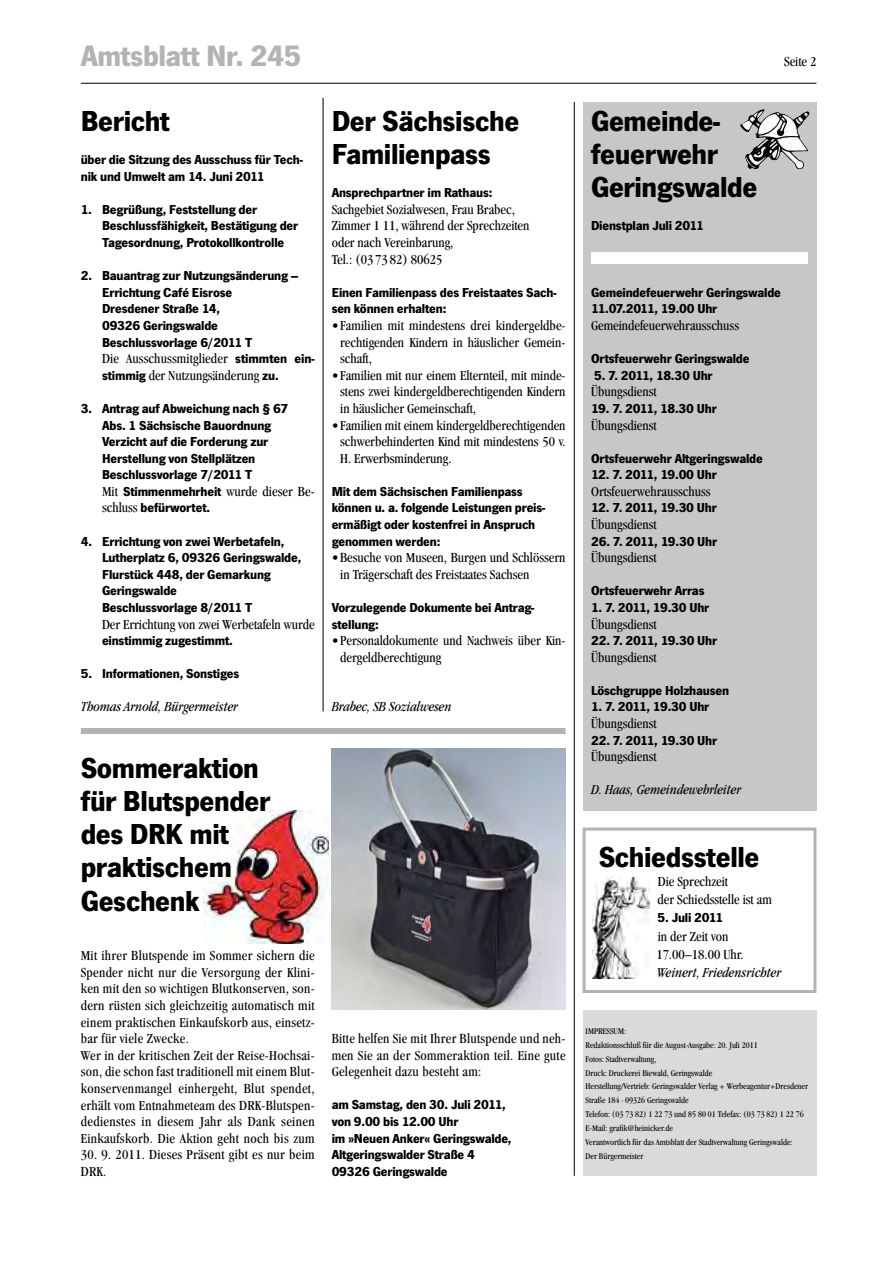
<style>
.page{position:relative;width:893px;height:1263px;background:#fff}
.page>*{position:absolute;margin:0;border:0;box-sizing:border-box;transform-origin:0 0}
.t1{font:700 30.6px "News Got T";letter-spacing:-.015em;color:#b1b3b4}
.t2{font:700 30px/33.2px "News Got T";letter-spacing:-.015em;color:#000}
.t3{font:condensed 14.25px/16.6px "Garamond";color:#000}
.t4{font:condensed 14.25px/16.6px "Garamond";letter-spacing:.02em;color:#000}
.t5{font:italic condensed 14.25px "Garamond";color:#000}
.t6{font:700 13.5px/16.6px "News Got T";letter-spacing:-.015em;color:#000}
.t7{font:condensed 9px/14px "Garamond";color:#000}
.s1{font-family:"News Got T";font-weight:700;font-stretch:normal;font-size:13.5px}
.s2{font-family:"Garamond";font-weight:400;font-stretch:condensed;font-size:14.25px}
</style>
<div class="page">
<img style="left:204px;top:811px;width:124px;height:133px">
<div style="left:583px;top:102px;width:233px;height:709px;background:#c6c7c8"></div>
<img style="left:740px;top:109px;width:26px;height:60px">
<div style="left:591px;top:252px;width:217px;height:12px;background:#fff"></div>
<hr style="left:574px;top:102px;width:1px;height:1074px;background:#000">
<hr style="left:81px;top:83px;width:735px;height:1px;background:#000">
<hr style="left:323px;top:98px;width:1px;height:613px;background:#000">
<div style="left:583px;top:827px;width:233px;height:166px;border:3px solid #b1b3b4"></div>
<div style="left:583px;top:1010px;width:233px;height:166px;background:#d9dadb"></div>
<img style="left:593px;top:877px;width:56px;height:102px">
<div style="left:81px;top:728px;width:485px;height:6px;background:#b1b3b4"></div>
<img style="left:332px;top:748px;width:234px;height:262px">
<h1 class="t1" style="left:81px;top:37px;width:222px">Amtsblatt Nr. 245</h1>
<p class="t3" style="left:784px;top:53px;width:34px">Seite 2</p>
<h2 class="t2" style="left:81px;top:103px;width:90px">Bericht</h2>
<p class="t6" style="left:81px;top:151px;width:223px">über die Sitzung des Ausschuss für Tech&shy;nik und Umwelt am 14. Juni 2011</p>
<p class="t6" style="left:102px;top:201px;width:198px;text-indent:-21px">1. Begrüßung, Feststellung der<br>Beschlussfähigkeit, Bestätigung der<br>Tagesordnung, Protokollkontrolle</p>
<p class="t6" style="left:102px;top:267px;width:198px;text-indent:-21px">2. Bauantrag zur Nutzungsänderung –<br>Errichtung Café Eisrose<br>Dresdener Straße 14,<br>09326 Geringswalde<br>Beschlussvorlage 6/2011 T</p>
<p class="t3" style="left:102px;top:350px;width:214px">Die Ausschussmitglieder <span class="s1">stimmten ein&shy;stimmig</span> der Nutzungsänderung <span class="s1">zu.</span></p>
<p class="t6" style="left:102px;top:400px;width:188px;text-indent:-21px">3. Antrag auf Abweichung nach § 67<br>Abs. 1 Sächsische Bauordnung<br>Verzicht auf die Forderung zur<br>Herstellung von Stellplätzen<br>Beschlussvorlage 7/2011 T</p>
<p class="t3" style="left:102px;top:483px;width:214px">Mit <span class="s1">Stimmenmehrheit</span> wurde dieser Be-</p>
<p class="t6" style="left:102px;top:499px;width:110px"><span class="s2">schluss</span> befürwortet.</p>
<p class="t6" style="left:102px;top:532px;width:201px;text-indent:-21px">4. Errichtung von zwei Werbetafeln,<br>Lutherplatz 6, 09326 Geringswalde,<br>Flurstück 448, der Gemarkung<br>Geringswalde<br>Beschlussvorlage 8/2011 T</p>
<p class="t3" style="left:102px;top:615px;width:214px">Der Errichtung von zwei Werbetafeln wurde</p>
<p class="t6" style="left:102px;top:632px;width:132px">einstimmig zugestimmt.</p>
<p class="t6" style="left:81px;top:665px;width:160px">5. Informationen, Sonstiges</p>
<p class="t5" style="left:81px;top:699px;width:159px">Thomas Arnold, Bürgermeister</p>
<h2 class="t2" style="left:332px;top:103px;width:189px">Der Sächsische<br>Familienpass</h2>
<p class="t6" style="left:332px;top:184px;width:162px">Ansprechpartner im Rathaus:</p>
<p class="t3" style="left:332px;top:201px;width:199px">Sachgebiet Sozialwesen, Frau Brabec,<br>Zimmer 1 11, während der Sprechzeiten oder nach Vereinbarung,<br>Tel.: (03 73 82) 80625</p>
<p class="t6" style="left:332px;top:284px;width:226px">Einen Familienpass des Freistaates Sach&shy;sen können erhalten:</p>
<p class="t3" style="left:340px;top:317px;width:227px;text-align:justify;text-indent:-9px">• Familien mit mindestens drei kindergeldbe&shy;rechtigenden Kindern in häuslicher Gemein&shy;schaft,</p>
<p class="t3" style="left:340px;top:367px;width:227px;text-align:justify;text-indent:-9px">• Familien mit nur einem Elternteil, mit minde&shy;stens zwei kindergeldberechtigenden Kindern in häuslicher Gemeinschaft,</p>
<p class="t3" style="left:340px;top:416px;width:227px;text-align:justify;text-indent:-8px">• Familien mit einem kindergeldberechtigenden schwerbehinderten Kind mit mindestens 50 v.<br>H. Erwerbsminderung.</p>
<p class="t6" style="left:332px;top:483px;width:215px">Mit dem Sächsischen Familienpass können u. a. folgende Leistungen preis&shy;ermäßigt oder kostenfrei in Anspruch genommen werden:</p>
<p class="t3" style="left:340px;top:549px;width:227px;text-indent:-8px">• Besuche von Museen, Burgen und Schlössern in Trägerschaft des Freistaates Sachsen</p>
<p class="t6" style="left:332px;top:599px;width:204px">Vorzulegende Dokumente bei Antrag&shy;stellung:</p>
<p class="t3" style="left:340px;top:632px;width:227px;text-indent:-8px">• Personaldokumente und Nachweis über Kin&shy;dergeldberechtigung</p>
<p class="t5" style="left:332px;top:699px;width:121px">Brabec, SB Sozialwesen</p>
<h2 class="t2" style="left:81px;top:750px;width:191px">Sommeraktion für Blutspender des DRK mit praktischem<br>Geschenk</h2>
<p class="t4" style="left:81px;top:947px;width:235px">Mit ihrer Blutspende im Sommer sichern die Spender nicht nur die Versorgung der Klini&shy;ken mit den so wichtigen Blutkonserven, son&shy;dern rüsten sich gleichzeitig automatisch mit einem praktischen Einkaufskorb aus, einsetz&shy;bar für viele Zwecke.<br>Wer in der kritischen Zeit der Reise-Hochsai&shy;son, die schon fast traditionell mit einem Blut&shy;konservenmangel einhergeht, Blut spendet, erhält vom Entnahmeteam des DRK-Blutspen&shy;dedienstes in diesem Jahr als Dank seinen Einkaufskorb. Die Aktion geht noch bis zum</p>
<p class="t4" style="left:81px;top:1146px;width:235px">30. 9. 2011. Dieses Präsent gibt es nur beim<br>DRK.</p>
<p class="t3" style="left:332px;top:1030px;width:235px;text-align:justify">Bitte helfen Sie mit Ihrer Blutspende und neh&shy;men Sie an der Sommeraktion teil. Eine gute Gelegenheit dazu besteht am:</p>
<p class="t6" style="left:332px;top:1096px;width:181px">am Samstag, den 30. Juli 2011, von 9.00 bis 12.00 Uhr<br>im »Neuen Anker« Geringswalde,<br>Altgeringswalder Straße 4<br>09326 Geringswalde</p>
<h2 class="t2" style="left:591px;top:103px;width:168px">Gemeinde&shy;feuerwehr<br>Geringswalde</h2>
<p class="t6" style="left:591px;top:217px;width:114px">Dienstplan Juli 2011</p>
<p class="t6" style="left:591px;top:284px;width:191px">Gemeindefeuerwehr Geringswalde<br>11.07.2011, 19.00 Uhr</p>
<p class="t3" style="left:591px;top:317px;width:149px">Gemeindefeuerwehrausschuss</p>
<p class="t6" style="left:591px;top:350px;width:160px">Ortsfeuerwehr Geringswalde</p>
<p class="t6" style="left:594px;top:366px;width:120px">5. 7. 2011, 18.30 Uhr</p>
<p class="t3" style="left:591px;top:383px;width:67px">Übungsdienst</p>
<p class="t6" style="left:591px;top:400px;width:127px">19. 7. 2011, 18.30 Uhr</p>
<p class="t3" style="left:591px;top:416px;width:67px">Übungsdienst</p>
<p class="t6" style="left:591px;top:449px;width:173px">Ortsfeuerwehr Altgeringswalde</p>
<p class="t6" style="left:591px;top:466px;width:127px">12. 7. 2011, 19.00 Uhr</p>
<p class="t3" style="left:591px;top:483px;width:121px">Ortsfeuerwehrausschuss</p>
<p class="t6" style="left:591px;top:499px;width:127px">12. 7. 2011, 19.30 Uhr</p>
<p class="t3" style="left:591px;top:516px;width:67px">Übungsdienst</p>
<p class="t6" style="left:591px;top:532px;width:128px">26. 7. 2011, 19.30 Uhr</p>
<p class="t3" style="left:591px;top:549px;width:67px">Übungsdienst</p>
<p class="t6" style="left:591px;top:582px;width:115px">Ortsfeuerwehr Arras</p>
<p class="t6" style="left:591px;top:599px;width:120px">1. 7. 2011, 19.30 Uhr</p>
<p class="t3" style="left:591px;top:615px;width:67px">Übungsdienst</p>
<p class="t6" style="left:591px;top:632px;width:128px">22. 7. 2011, 19.30 Uhr</p>
<p class="t3" style="left:591px;top:649px;width:67px">Übungsdienst</p>
<p class="t6" style="left:591px;top:682px;width:139px">Löschgruppe Holzhausen</p>
<p class="t6" style="left:591px;top:698px;width:120px">1. 7. 2011, 19.30 Uhr</p>
<p class="t3" style="left:591px;top:715px;width:67px">Übungsdienst</p>
<p class="t6" style="left:591px;top:731px;width:128px">22. 7. 2011, 19.30 Uhr</p>
<p class="t3" style="left:591px;top:748px;width:67px">Übungsdienst</p>
<p class="t5" style="left:591px;top:782px;width:152px">D. Haas, Gemeindewehrleiter</p>
<h2 class="t2" style="left:599px;top:840px;width:162px">Schiedsstelle</h2>
<p class="t3" style="left:658px;top:872px;width:116px;line-height:18.3px">Die Sprechzeit<br>der Schiedsstelle ist am</p>
<p class="t6" style="left:658px;top:909px;width:67px">5. Juli 2011</p>
<p class="t3" style="left:656px;top:927px;width:89px;line-height:18.3px">in der Zeit von<br>17.00–18.00 Uhr.</p>
<p class="t5" style="left:657px;top:965px;width:126px">Weinert, Friedensrichter</p>
<p class="t7" style="left:586px;top:1024px;width:224px">IMPRESSUM:<br>Redaktionsschluß für die August-Ausgabe: 20. Juli 2011<br>Fotos: Stadtverwaltung,<br>Druck: Druckerei Biewald, Geringswalde<br>Herstellung/Vertrieb: Geringswalder Verlag + Werbeagentur+Dresdener Straße 184 · 09326 Geringswalde<br>Telefon: (03 73 82) 1 22 73 und 85 80 01 Telefax: (03 73 82) 1 22 76<br>E-Mail: grafik@heinicker.de<br>Verantwortlich für das Amtsblatt der Stadtverwaltung Geringswalde:<br>Der Bürgermeister</p>
</div>
